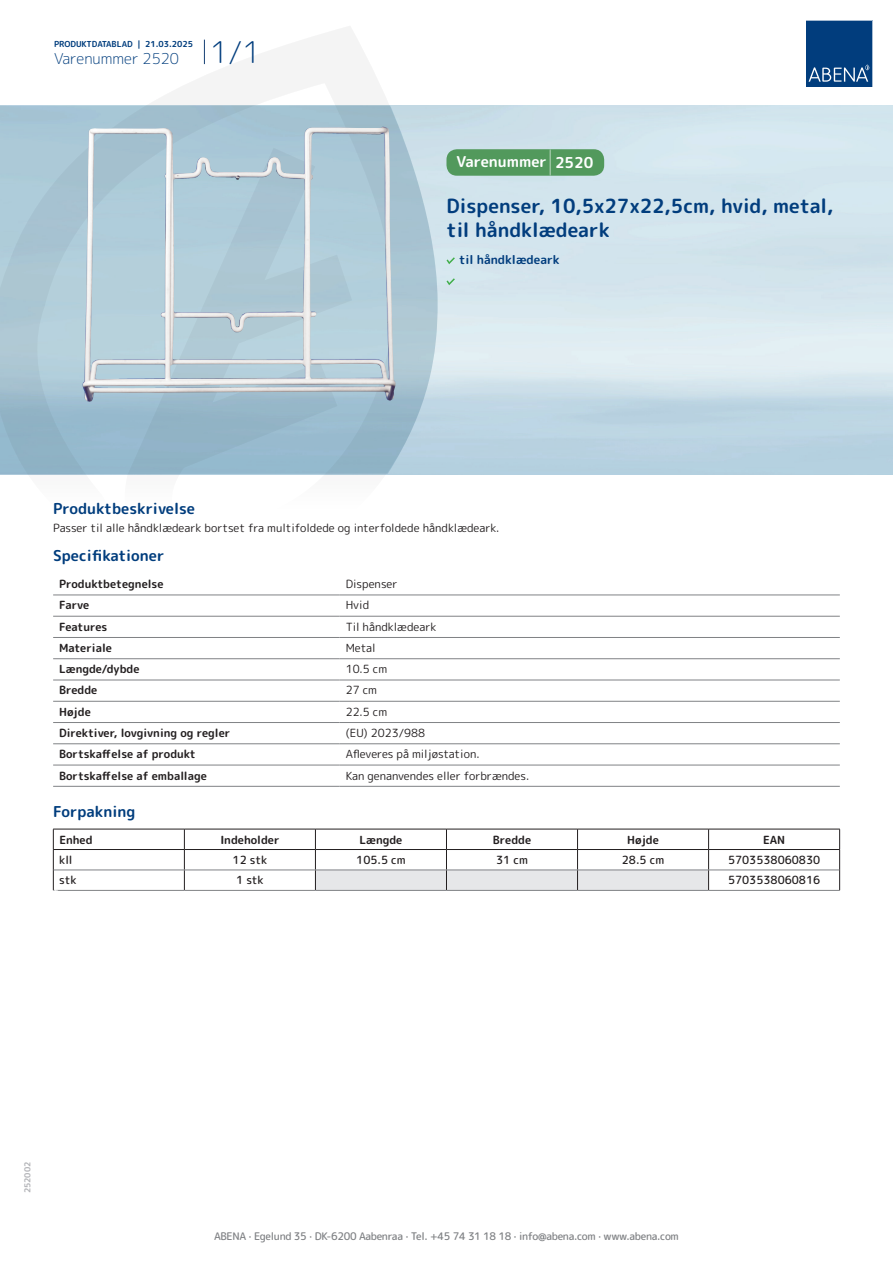
<style>
.page{position:relative;width:893px;height:1263px;background:#fff}
.page>*{position:absolute;margin:0;border:0;box-sizing:border-box;transform-origin:0 0}
.t1{font:700 19.5px/24px "Rounded Mplus 1 c";color:#013d7d}
.t2{font:700 15px "Rounded Mplus 1 c";color:#013d7d}
.t3{font:300 15px "Rounded Mplus 1 c";color:#013d7d}
.t4{font:700 15px "Rounded Mplus 1 c";color:#fff}
.t5{font:700 12px "Rounded Mplus 1 c";color:#013d7d}
.t6{font:11.25px "Rounded Mplus 1 c";color:#231f20}
.t7{font:700 11.25px "Rounded Mplus 1 c";color:#231f20}
.t8{font:500 11.25px "Rounded Mplus 1 c";color:#231f20}
.t9{font:500 10.5px "Rounded Mplus 1 c";letter-spacing:-.03em;color:#808285}
.t10{font:700 10.5px "Rounded Mplus 1 c";color:#fff}
.t11{font:700 8.25px "Rounded Mplus 1 c";color:#013d7d}
.t12{font:700 8.25px "Rounded Mplus 1 c";color:#b2b3b7}
.s1{font-size:30px}
.s2{font-size:25.5px}
</style>
<div class="page">
<svg style="left:0;top:26px;width:439px;height:569px"></svg>
<svg style="left:0;top:106px;width:438px;height:368px;background:#a3c1d1"></svg>
<svg style="left:204px;top:40px;width:1px;height:24px"></svg>
<svg style="left:806px;top:20px;width:67px;height:67px;background:#144b86"></svg>
<img style="left:82px;top:127px;width:314px;height:275px">
<hr style="left:53px;top:595px;width:287px;height:1px;background:#808285">
<hr style="left:340px;top:595px;width:500px;height:1px;background:#808285">
<hr style="left:53px;top:616px;width:287px;height:1px;background:#808285">
<hr style="left:340px;top:616px;width:500px;height:1px;background:#808285">
<hr style="left:53px;top:637px;width:287px;height:1px;background:#808285">
<hr style="left:340px;top:637px;width:500px;height:1px;background:#808285">
<hr style="left:53px;top:658px;width:287px;height:1px;background:#808285">
<hr style="left:340px;top:658px;width:500px;height:1px;background:#808285">
<hr style="left:53px;top:680px;width:287px;height:1px;background:#808285">
<hr style="left:340px;top:680px;width:500px;height:1px;background:#808285">
<hr style="left:53px;top:701px;width:287px;height:1px;background:#808285">
<hr style="left:340px;top:701px;width:500px;height:1px;background:#808285">
<hr style="left:53px;top:722px;width:287px;height:1px;background:#808285">
<hr style="left:340px;top:722px;width:500px;height:1px;background:#808285">
<hr style="left:53px;top:743px;width:287px;height:1px;background:#808285">
<hr style="left:340px;top:743px;width:500px;height:1px;background:#808285">
<hr style="left:53px;top:765px;width:287px;height:1px;background:#808285">
<hr style="left:340px;top:765px;width:500px;height:1px;background:#808285">
<hr style="left:53px;top:786px;width:287px;height:1px;background:#808285">
<hr style="left:340px;top:786px;width:500px;height:1px;background:#808285">
<hr style="left:53px;top:829px;width:131px;height:1px;background:#231f20">
<hr style="left:184px;top:829px;width:131px;height:1px;background:#231f20">
<hr style="left:709px;top:829px;width:131px;height:1px;background:#231f20">
<hr style="left:53px;top:849px;width:131px;height:1px;background:#231f20">
<hr style="left:184px;top:849px;width:131px;height:1px;background:#231f20">
<hr style="left:709px;top:849px;width:131px;height:1px;background:#231f20">
<svg style="left:53px;top:829px;width:1px;height:61px"></svg>
<svg style="left:184px;top:829px;width:1px;height:61px"></svg>
<svg style="left:315px;top:829px;width:394px;height:61px"></svg>
<svg style="left:839px;top:829px;width:1px;height:61px"></svg>
<hr style="left:54px;top:870px;width:130px;height:1px;background:#808285">
<hr style="left:184px;top:870px;width:131px;height:1px;background:#808285">
<hr style="left:315px;top:870px;width:131px;height:1px;background:#808285">
<hr style="left:446px;top:870px;width:131px;height:1px;background:#808285">
<hr style="left:577px;top:870px;width:132px;height:1px;background:#808285">
<hr style="left:709px;top:870px;width:130px;height:1px;background:#808285">
<hr style="left:53px;top:890px;width:131px;height:1px;background:#808285">
<hr style="left:184px;top:890px;width:131px;height:1px;background:#808285">
<hr style="left:315px;top:890px;width:131px;height:1px;background:#808285">
<hr style="left:446px;top:890px;width:131px;height:1px;background:#808285">
<hr style="left:577px;top:890px;width:132px;height:1px;background:#808285">
<hr style="left:709px;top:890px;width:131px;height:1px;background:#808285">
<svg style="left:446px;top:257px;width:9px;height:7px"></svg>
<svg style="left:446px;top:278px;width:9px;height:7px"></svg>
<div style="left:446px;top:149px;width:158px;height:27px;background:#52995c;border-radius:10px"></div>
<p class="t11" style="left:54px;top:38px;width:141px">PRODUKTDATABLAD | 21.03.2025</p>
<h2 class="t3" style="left:54px;top:48px;width:208px">Varenummer 2520 <span class="s1">1/1</span></h2>
<h2 class="t4" style="left:457px;top:151px;width:138px">Varenummer <span class="s2">|</span> 2520</h2>
<h1 class="t1" style="left:446px;top:194px;width:388px">Dispenser, 10,5x27x22,5cm, hvid, metal, til håndklædeark</h1>
<p class="t5" style="left:459px;top:251px;width:102px">til håndklædeark</p>
<h2 class="t2" style="left:53px;top:498px;width:143px">Produktbeskrivelse</h2>
<p class="t6" style="left:53px;top:520px;width:448px">Passer til alle håndklædeark bortset fra multifoldede og interfoldede håndklædeark.</p>
<h2 class="t2" style="left:53px;top:545px;width:113px">Specifikationer</h2>
<p class="t7" style="left:59px;top:576px;width:106px">Produktbetegnelse</p>
<p class="t6" style="left:346px;top:576px;width:53px">Dispenser</p>
<p class="t7" style="left:59px;top:597px;width:32px">Farve</p>
<p class="t6" style="left:346px;top:597px;width:25px">Hvid</p>
<p class="t7" style="left:59px;top:618px;width:50px">Features</p>
<p class="t6" style="left:346px;top:618px;width:92px">Til håndklædeark</p>
<p class="t7" style="left:59px;top:640px;width:54px">Materiale</p>
<p class="t6" style="left:346px;top:640px;width:31px">Metal</p>
<p class="t7" style="left:59px;top:661px;width:82px">Længde/dybde</p>
<p class="t6" style="left:346px;top:661px;width:43px">10.5 cm</p>
<p class="t7" style="left:59px;top:682px;width:40px">Bredde</p>
<p class="t6" style="left:346px;top:682px;width:33px">27 cm</p>
<p class="t7" style="left:59px;top:704px;width:33px">Højde</p>
<p class="t6" style="left:346px;top:704px;width:43px">22.5 cm</p>
<p class="t7" style="left:59px;top:725px;width:173px">Direktiver, lovgivning og regler</p>
<p class="t6" style="left:346px;top:725px;width:81px">(EU) 2023/988</p>
<p class="t7" style="left:59px;top:746px;width:138px">Bortskaffelse af produkt</p>
<p class="t6" style="left:346px;top:746px;width:135px">Afleveres på miljøstation.</p>
<p class="t7" style="left:59px;top:767px;width:149px">Bortskaffelse af emballage</p>
<p class="t6" style="left:346px;top:767px;width:185px">Kan genanvendes eller forbrændes.</p>
<h2 class="t2" style="left:53px;top:800px;width:84px">Forpakning</h2>
<p class="t7" style="left:59px;top:831px;width:35px">Enhed</p>
<p class="t7" style="left:220px;top:831px;width:61px">Indeholder</p>
<p class="t7" style="left:359px;top:831px;width:44px">Længde</p>
<p class="t7" style="left:493px;top:831px;width:40px">Bredde</p>
<p class="t7" style="left:627px;top:831px;width:33px">Højde</p>
<p class="t7" style="left:763px;top:831px;width:24px">EAN</p>
<p class="t8" style="left:59px;top:852px;width:15px">kll</p>
<p class="t8" style="left:233px;top:852px;width:36px">12 stk</p>
<p class="t8" style="left:356px;top:852px;width:51px">105.5 cm</p>
<p class="t8" style="left:496px;top:852px;width:33px">31 cm</p>
<p class="t8" style="left:622px;top:852px;width:44px">28.5 cm</p>
<p class="t8" style="left:728px;top:852px;width:94px">5703538060830</p>
<p class="t8" style="left:59px;top:872px;width:19px">stk</p>
<p class="t8" style="left:236px;top:872px;width:29px">1 stk</p>
<p class="t8" style="left:728px;top:872px;width:94px">5703538060816</p>
<p class="t10" style="left:53px;top:886px;width:7px">*</p>
<p class="t12" style="left:22px;top:1193px;width:33px;rotate:-90deg">252002</p>
<p class="t9" style="left:214px;top:1229px;width:466px">ABENA · Egelund 35 · DK-6200 Aabenraa · Tel. +45 74 31 18 18 · info@abena.com · www.abena.com</p>
</div>
